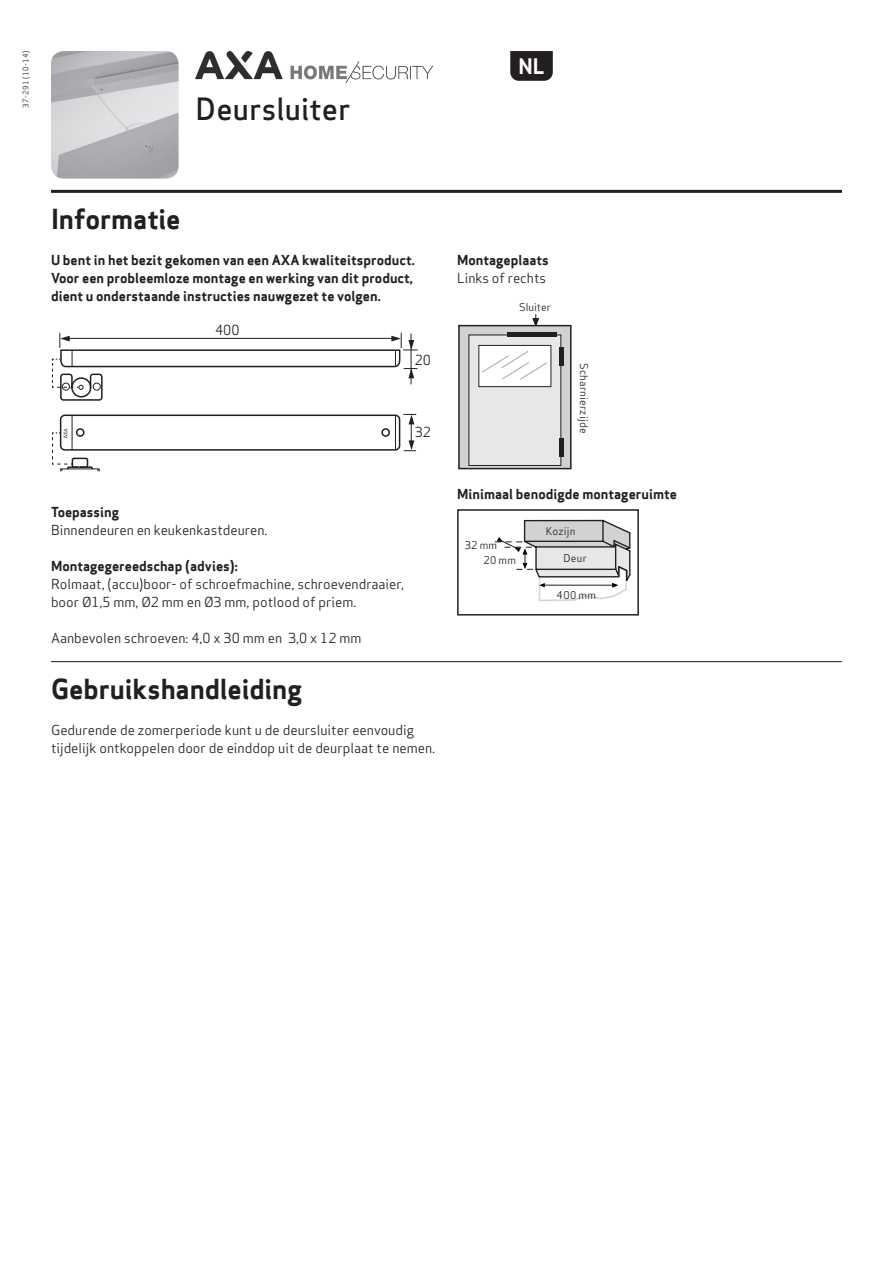
<style>
.page{position:relative;width:893px;height:1263px;background:#fff}
.page>*{position:absolute;margin:0;border:0;box-sizing:border-box;transform-origin:0 0}
.t1{font:500 30px "Apex Sans";letter-spacing:.005em;color:#231f20}
.t2{font:700 27px "Apex Sans";letter-spacing:-.005em;color:#231f20}
.t3{font:700 21px "Apex Sans";color:#fff}
.t4{font:13.5px/18px "Apex Sans";color:#231f20}
.t5{font:700 13.5px/18px "Apex Sans";color:#231f20}
.t6{font:13.5px "Apex Sans Book T";color:#231f20}
.t7{font:10.5px "Apex Sans";letter-spacing:.025em;color:#231f20}
.t8{font:10.5px "Apex Sans";color:#231f20}
.t9{font:7.5px "Apex Sans";letter-spacing:.05em;color:#231f20}
</style>
<div class="page">
<hr style="left:51px;top:190px;width:791px;height:3px;background:#231f20">
<hr style="left:51px;top:661px;width:791px;height:1px;background:#231f20">
<svg style="left:510px;top:51px;width:43px;height:30px"></svg>
<img style="left:196px;top:51px;width:236px;height:31px">
<div style="left:76px;top:428px;width:9px;height:9px;border:2px solid #231f20;border-radius:50%"></div>
<div style="left:381px;top:428px;width:9px;height:9px;border:2px solid #231f20;border-radius:50%"></div>
<hr style="left:395px;top:415px;width:1px;height:34px;background:#231f20">
<hr style="left:72px;top:416px;width:1px;height:34px;background:#231f20">
<div style="left:60px;top:414px;width:340px;height:37px;border:2px solid #231f20;border-radius:4px"></div>
<svg style="left:403px;top:414px;width:13px;height:37px"></svg>
<svg style="left:52px;top:429px;width:48px;height:43px"></svg>
<svg style="left:52px;top:333px;width:366px;height:68px"></svg>
<svg style="left:494px;top:520px;width:136px;height:81px"></svg>
<div style="left:457px;top:509px;width:182px;height:106px;border:2px solid #231f20"></div>
<svg style="left:532px;top:314px;width:7px;height:11px"></svg>
<div style="left:459px;top:326px;width:112px;height:143px;background:#d1d2d4"></div>
<div style="left:458px;top:325px;width:114px;height:144px;border:2px solid #231f20"></div>
<div style="left:469px;top:335px;width:92px;height:130px;background:#e6e7e9"></div>
<div style="left:468px;top:335px;width:93px;height:131px;border:1px solid #231f20"></div>
<div style="left:479px;top:345px;width:72px;height:42px;background:#fff"></div>
<div style="left:478px;top:345px;width:73px;height:42px;border:1px solid #231f20"></div>
<svg style="left:482px;top:351px;width:65px;height:29px"></svg>
<hr style="left:559px;top:348px;width:4px;height:18px;background:#231f20">
<hr style="left:560px;top:438px;width:4px;height:19px;background:#231f20">
<div style="left:507px;top:332px;width:50px;height:5px;background:#231f20"></div>
<img style="left:51px;top:51px;width:128px;height:128px">
<p class="t9" style="left:20px;top:108px;width:59px;rotate:-90deg">37-291 (10-14)</p>
<h1 class="t1" style="left:196px;top:82px;width:156px">Deursluiter</h1>
<h3 class="t3" style="left:518px;top:52px;width:27px">NL</h3>
<h2 class="t2" style="left:51px;top:201px;width:131px">Informatie</h2>
<p class="t5" style="left:51px;top:251px;width:365px">U bent in het bezit gekomen van een AXA kwaliteitsproduct.<br>Voor een probleemloze montage en werking van dit product, dient u onderstaande instructies nauwgezet te volgen.</p>
<p class="t6" style="left:215px;top:322px;width:26px">400</p>
<p class="t6" style="left:415px;top:351px;width:18px">20</p>
<p class="t6" style="left:415px;top:423px;width:18px">32</p>
<p class="t5" style="left:51px;top:503px;width:70px">Toepassing</p>
<p class="t4" style="left:51px;top:519px;width:218px">Binnendeuren en keukenkastdeuren.</p>
<p class="t5" style="left:51px;top:557px;width:188px">Montagegereedschap (advies):</p>
<p class="t4" style="left:51px;top:573px;width:354px">Rolmaat, (accu)boor- of schroefmachine, schroevendraaier, boor Ø1,5 mm, Ø2 mm en Ø3 mm, potlood of priem.</p>
<p class="t4" style="left:51px;top:627px;width:312px">Aanbevolen schroeven: 4,0 x 30 mm en 3,0 x 12 mm</p>
<h2 class="t2" style="left:51px;top:671px;width:253px">Gebruikshandleiding</h2>
<p class="t4" style="left:51px;top:720px;width:386px">Gedurende de zomerperiode kunt u de deursluiter eenvoudig tijdelijk ontkoppelen door de einddop uit de deurplaat te nemen.</p>
<p class="t5" style="left:457px;top:251px;width:93px">Montageplaats</p>
<p class="t4" style="left:457px;top:267px;width:91px">Links of rechts</p>
<p class="t8" style="left:519px;top:298px;width:33px">Sluiter</p>
<p class="t7" style="left:593px;top:363px;width:72px;rotate:90deg">Scharnierzijde</p>
<p class="t5" style="left:457px;top:485px;width:221px">Minimaal benodigde montageruimte</p>
<p class="t7" style="left:465px;top:537px;width:34px">32 mm</p>
<p class="t7" style="left:483px;top:551px;width:34px">20 mm</p>
<p class="t7" style="left:546px;top:523px;width:31px">Kozijn</p>
<p class="t7" style="left:563px;top:549px;width:25px">Deur</p>
<p class="t7" style="left:557px;top:586px;width:41px">400 mm</p>
</div>
